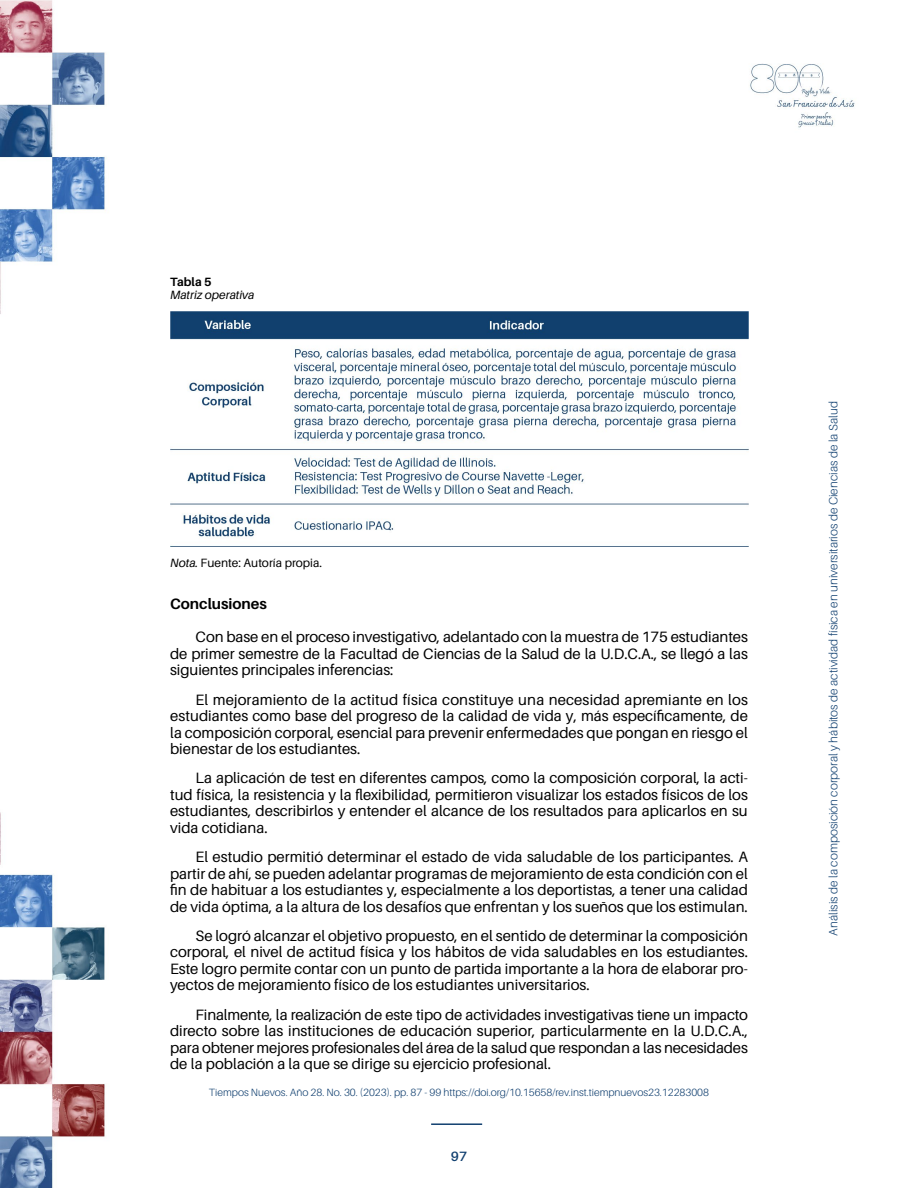
<style>
.page{position:relative;width:918px;height:1188px;background:#fff}
.page>*{position:absolute;margin:0;border:0;box-sizing:border-box;transform-origin:0 0}
.t1{font:15px/16.5px "Aileron";color:#000;text-align:justify}
.t2{font:700 15px "Aileron";color:#000}
.t3{font:600 13.5px "Aileron";color:#114070}
.t4{font:300 12px "Aileron";color:#114070}
.t5{font:12px "Aileron";color:#000}
.t6{font:italic 12px "Aileron";color:#000}
.t7{font:700 12px "Aileron";color:#000}
.t8{font:300 10.5px "Aileron";color:#114070}
.s1{font-style:italic}
</style>
<div class="page">
<img style="left:0;top:0;width:855px;height:1188px">
<hr style="left:431px;top:1123px;width:51px;height:2px;background:#114070">
<img style="left:170px;top:311px;width:579px;height:236px">
<p class="t7" style="left:170px;top:275px;width:43px">Tabla 5</p>
<p class="t6" style="left:170px;top:288px;width:86px">Matriz operativa</p>
<p class="t5" style="left:170px;top:556px;width:154px"><span class="s1">Nota.</span> Fuente: Autoría propia.</p>
<p class="t2" style="left:170px;top:595px;width:99px">Conclusiones</p>
<p class="t1" style="left:170px;top:629px;width:579px;text-indent:26px">Con base en el proceso investigativo, adelantado con la muestra de 175 estudiantes de primer semestre de la Facultad de Ciencias de la Salud de la U.D.C.A., se llegó a las siguientes principales inferencias:</p>
<p class="t1" style="left:170px;top:691px;width:579px;text-indent:26px">El mejoramiento de la actitud física constituye una necesidad apremiante en los estudiantes como base del progreso de la calidad de vida y, más específicamente, de la composición corporal, esencial para prevenir enfermedades que pongan en riesgo el bienestar de los estudiantes.</p>
<p class="t1" style="left:170px;top:770px;width:579px;text-indent:26px">La aplicación de test en diferentes campos, como la composición corporal, la acti&shy;tud física, la resistencia y la flexibilidad, permitieron visualizar los estados físicos de los estudiantes, describirlos y entender el alcance de los resultados para aplicarlos en su vida cotidiana.</p>
<p class="t1" style="left:170px;top:849px;width:579px;text-indent:26px">El estudio permitió determinar el estado de vida saludable de los participantes. A partir de ahí, se pueden adelantar programas de mejoramiento de esta condición con el fin de habituar a los estudiantes y, especialmente a los deportistas, a tener una calidad de vida óptima, a la altura de los desafíos que enfrentan y los sueños que los estimulan.</p>
<p class="t1" style="left:170px;top:928px;width:579px;text-indent:26px">Se logró alcanzar el objetivo propuesto, en el sentido de determinar la composición corporal, el nivel de actitud física y los hábitos de vida saludables en los estudiantes.<br>Este logro permite contar con un punto de partida importante a la hora de elaborar pro&shy;yectos de mejoramiento físico de los estudiantes universitarios.</p>
<p class="t1" style="left:170px;top:1006px;width:579px;text-indent:26px">Finalmente, la realización de este tipo de actividades investigativas tiene un impacto directo sobre las instituciones de educación superior, particularmente en la U.D.C.A., para obtener mejores profesionales del área de la salud que respondan a las necesidades de la población a la que se dirige su ejercicio profesional.</p>
<p class="t8" style="left:209px;top:1087px;width:502px">Tiempos Nuevos. Año 28. No. 30. (2023). pp. 87 - 99 https://doi.org/10.15658/rev.inst.tiempnuevos23.12283008</p>
<p class="t3" style="left:451px;top:1149px;width:18px">97</p>
<p class="t4" style="left:827px;top:936px;width:536px;rotate:-90deg">Análisis de la composición corporal y hábitos de actividad física en universitarios de Ciencias de la Salud</p>
</div>
